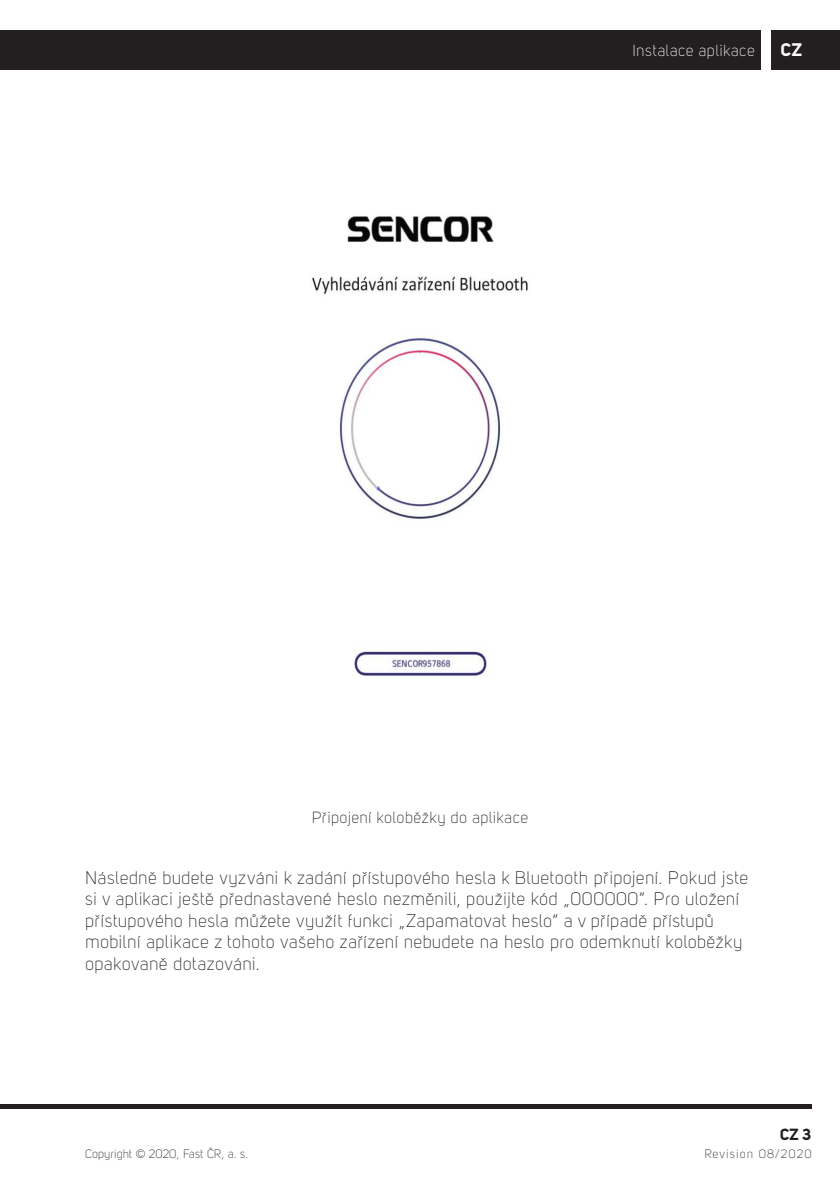
<style>
.page{position:relative;width:840px;height:1191px;background:#fff}
.page>*{position:absolute;margin:0;border:0;box-sizing:border-box;transform-origin:0 0}
.B{font:18px/21.6px "Uni Sans PRO Light";letter-spacing:.015em;color:#231f20}
.t1{font:18px "Uni Sans PRO Bold";color:#fff}
.popisek{font:16px "Uni Sans PRO Light";letter-spacing:.02em;color:#231f20}
.t2{font:16px "Uni Sans PRO Light";letter-spacing:.02em;color:#fff}
.t3{font:16px "Uni Sans PRO Bold";color:#231f20}
.t4{font:12px "Uni Sans PRO Light";color:#231f20}
.t5{font:12px "Uni Sans PRO Light";letter-spacing:.09em;color:#231f20}
</style>
<div class="page">
<div style="left:0;top:30px;width:760px;height:39px;background:#231f20"></div>
<div style="left:771px;top:30px;width:68px;height:39px;background:#231f20"></div>
<hr style="left:0;top:1104px;width:811px;height:4px;background:#231f20">
<img style="left:312px;top:216px;width:216px;height:460px">
<p class="t2" style="left:632px;top:41px;width:124px">Instalace aplikace</p>
<p class="t1" style="left:780px;top:39px;width:23px">CZ</p>
<p class="popisek" style="left:311px;top:808px;width:218px">Připojení koloběžky do aplikace</p>
<p class="B" style="left:85px;top:866px;width:664px">Následně budete vyzváni k zadání přístupového hesla k Bluetooth připojení. Pokud jste si v aplikaci ještě přednastavené heslo nezměnili, použijte kód „000000“. Pro uložení přístupového hesla můžete využít funkci „Zapamatovat heslo“ a v případě přístupů mobilní aplikace z tohoto vašeho zařízení nebudete na heslo pro odemknutí koloběžky opakovaně dotazováni.</p>
<p class="t3" style="left:780px;top:1124px;width:33px">CZ 3</p>
<p class="t4" style="left:85px;top:1147px;width:164px">Copyright © 2020, Fast ČR, a. s.</p>
<p class="t5" style="left:704px;top:1147px;width:109px">Revision 08/2020</p>
</div>
